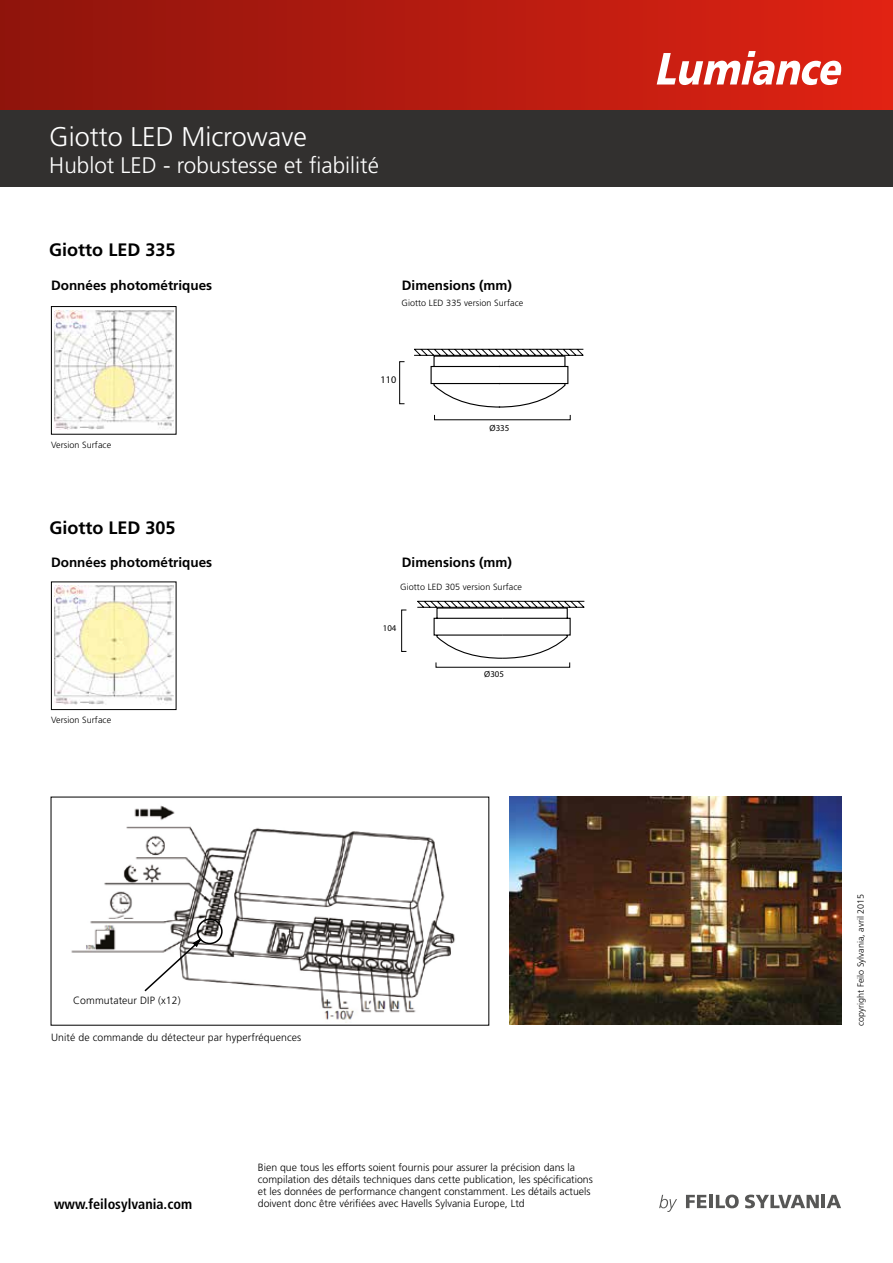
<style>
.page{position:relative;width:893px;height:1263px;background:#fff}
.page>*{position:absolute;margin:0;border:0;box-sizing:border-box;transform-origin:0 0}
.t1{font:300 27px "Frutiger";color:#fff}
.t2{font:300 22.5px "Frutiger";color:#fff}
.t3{font:700 18px "Frutiger";color:#000}
.t4{font:700 condensed 14.25px "Frutiger LT Std";color:#000}
.t5{font:700 13.5px "Frutiger";color:#000}
.t6{font:300 10.5px/12px "Frutiger";color:#000}
.t7{font:10.2px "Myriad Pro";color:#000}
.t8{font:300 9px "Frutiger";letter-spacing:.01em;color:#000}
.t9{font:9px "Myriad Pro";color:#000}
.t10{font:8.85px "Myriad Pro";color:#000}
.s1{font-family:"Frutiger LT Std"}
</style>
<div class="page">
<img style="left:509px;top:797px;width:333px;height:227px">
<svg style="left:51px;top:797px;width:438px;height:228px"></svg>
<div style="left:197px;top:918px;width:26px;height:26px;border:2px solid #000;border-radius:50%"></div>
<svg style="left:143px;top:938px;width:60px;height:55px"></svg>
<img style="left:54px;top:310px;width:120px;height:119px">
<div style="left:51px;top:306px;width:125px;height:129px;border:1px solid #000"></div>
<svg style="left:399px;top:348px;width:185px;height:72px"></svg>
<img style="left:55px;top:586px;width:118px;height:118px">
<div style="left:51px;top:581px;width:125px;height:129px;border:1px solid #000"></div>
<svg style="left:401px;top:601px;width:184px;height:67px"></svg>
<div style="left:0;top:0;width:893px;height:112px;background:linear-gradient(to right,#8b140d,#dc2314)"></div>
<div style="left:0;top:111px;width:893px;height:76px;background:#32302f"></div>
<svg style="left:657px;top:51px;width:184px;height:34px"></svg>
<svg style="left:745px;top:1194px;width:74px;height:14px"></svg>
<hr style="left:821px;top:1195px;width:4px;height:13px;background:#575756">
<svg style="left:827px;top:1195px;width:14px;height:13px"></svg>
<svg style="left:686px;top:1195px;width:20px;height:13px"></svg>
<hr style="left:709px;top:1195px;width:4px;height:13px;background:#575756">
<svg style="left:716px;top:1194px;width:23px;height:14px"></svg>
<svg style="left:659px;top:1195px;width:18px;height:17px"></svg>
<h1 class="t1" style="left:49px;top:121px;width:259px">Giotto LED Microwave</h1>
<h2 class="t2" style="left:49px;top:152px;width:331px">Hublot LED - robustesse et fiabilité</h2>
<h3 class="t3" style="left:49px;top:240px;width:128px">Giotto LED 335</h3>
<p class="t5" style="left:51px;top:277px;width:163px">Données photométriques</p>
<p class="t5" style="left:402px;top:277px;width:112px">Dimensions (mm)</p>
<p class="t8" style="left:401px;top:298px;width:123px">Giotto LED 335 version Surface</p>
<p class="t8" style="left:51px;top:439px;width:62px">Version Surface</p>
<h3 class="t3" style="left:49px;top:517px;width:128px">Giotto LED 305</h3>
<p class="t5" style="left:51px;top:555px;width:163px">Données photométriques</p>
<p class="t8" style="left:51px;top:715px;width:62px">Version Surface</p>
<p class="t7" style="left:381px;top:373px;width:17px">110</p>
<p class="t9" style="left:489px;top:422px;width:21px">Ø335</p>
<p class="t5" style="left:402px;top:555px;width:112px">Dimensions (mm)</p>
<p class="t8" style="left:400px;top:582px;width:123px">Giotto LED 305 version Surface</p>
<p class="t10" style="left:383px;top:622px;width:15px">104</p>
<p class="t10" style="left:484px;top:668px;width:21px">Ø305</p>
<p class="t6" style="left:73px;top:994px;width:109px">Commutateur DIP (x12)</p>
<p class="t6" style="left:51px;top:1032px;width:252px">Unité de commande du détecteur par hyperfréquences</p>
<h3 class="t4" style="left:54px;top:1195px;width:140px">www.feilosylvania.com</h3>
<p class="t6" style="left:258px;top:1161px;width:336px">Bien que tous les efforts soient fournis pour assurer la précision dans la compilation des détails techniques dans cette publication, les spécifications et les données de performance changent constamment. Les détails actuels doivent donc être vérifiées avec Havells Sylvania Europe, Ltd</p>
<p class="t8" style="left:856px;top:1026px;width:134px;rotate:-90deg">copyright <span class="s1">Feilo</span> Sylvania, avril 2015</p>
</div>
